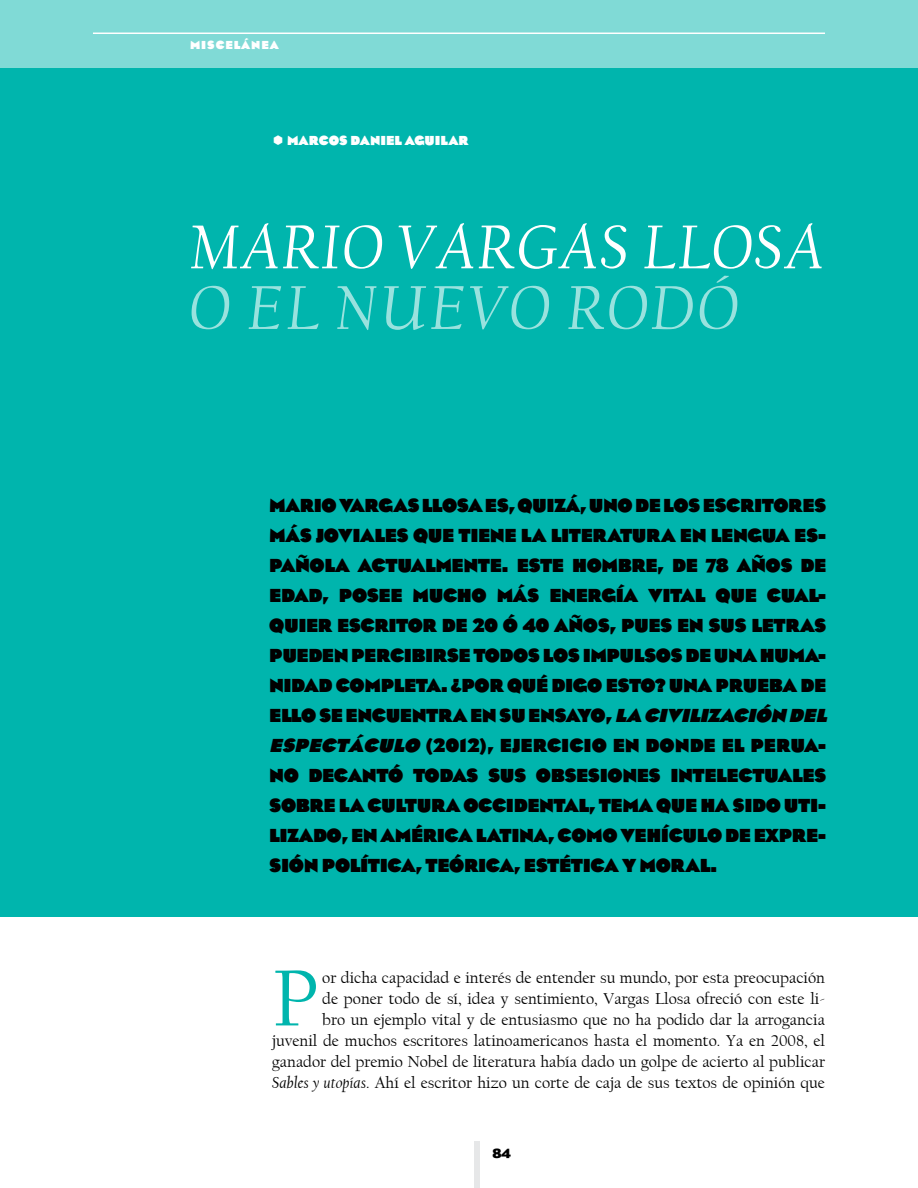
<style>
.page{position:relative;width:918px;height:1188px;background:#fff}
.page>*{position:absolute;margin:0;border:0;box-sizing:border-box;transform-origin:0 0}
.t1{font:83.4px "Californian FB";color:#00b5ad}
.t2{font:italic 64.5px "Californian FB";letter-spacing:.02em;color:#fff}
.t3{font:italic 64.5px "Californian FB";letter-spacing:.045em;color:#99e2de}
.t4{font:900 19.5px/30px "Eagle";letter-spacing:-.02em;color:#000}
.t5{font:16.5px/21px "Californian FB";color:#000;text-align:right}
.t6{font:900 13.5px "Eagle";color:#fff}
.t7{font:700 13.5px "Eagle";color:#000}
.t8{font:900 12px "Eagle";letter-spacing:.075em;color:#fff}
.s1{font-style:italic}
</style>
<div class="page">
<div style="left:0;top:0;width:918px;height:68px;background:#80dad6"></div>
<div style="left:474px;top:1142px;width:6px;height:46px;background:#e6e7e8"></div>
<hr style="left:93px;top:33px;width:732px;height:1px;background:#fff">
<div style="left:0;top:68px;width:918px;height:849px;background:#00b5ad"></div>
<p class="t8" style="left:190px;top:38px;width:90px">MISCELÁNEA</p>
<p class="t6" style="left:287px;top:132px;width:183px">MARCOS DANIEL AGUILAR</p>
<h2 class="t2" style="left:191px;top:211px;width:635px">MARIO VARGAS LLOSA</h2>
<h2 class="t3" style="left:190px;top:272px;width:551px">O EL NUEVO RODÓ</h2>
<p class="t4" style="left:269px;top:491px;width:563px">MARIO VARGAS LLOSA ES, QUIZÁ, UNO DE LOS ESCRITORES MÁS JOVIALES QUE TIENE LA LITERATURA EN LENGUA ES-PAÑOLA ACTUALMENTE. ESTE HOMBRE, DE 78 AÑOS DE EDAD, POSEE MUCHO MÁS ENERGÍA VITAL QUE CUAL-QUIER ESCRITOR DE 20 Ó 40 AÑOS, PUES EN SUS LETRAS PUEDEN PERCIBIRSE TODOS LOS IMPULSOS DE UNA HUMA-NIDAD COMPLETA. ¿POR QUÉ DIGO ESTO? UNA PRUEBA DE ELLO SE ENCUENTRA EN SU ENSAYO, <span class="s1">LA CIVILIZACIÓN DEL ESPECTÁCULO</span> (2012), EJERCICIO EN DONDE EL PERUA-NO DECANTÓ TODAS SUS OBSESIONES INTELECTUALES SOBRE LA CULTURA OCCIDENTAL, TEMA QUE HA SIDO UTI-LIZADO, EN AMÉRICA LATINA, COMO VEHÍCULO DE EXPRE-SIÓN POLÍTICA, TEÓRICA, ESTÉTICA Y MORAL.</p>
<h1 class="t1" style="left:272px;top:952px;width:48px">P</h1>
<p class="t5" style="left:272px;top:968px;width:554px">or dicha capacidad e interés de entender su mundo, por esta preocupación<br>de poner todo de sí, idea y sentimiento, Vargas Llosa ofreció con este li-<br>bro un ejemplo vital y de entusiasmo que no ha podido dar la arrogancia<br>juvenil de muchos escritores latinoamericanos hasta el momento. Ya en 2008, el ganador del premio Nobel de literatura había dado un golpe de acierto al publicar <span class="s1">Sables y utopías</span>. Ahí el escritor hizo un corte de caja de sus textos de opinión que</p>
<p class="t7" style="left:492px;top:1146px;width:20px">84</p>
</div>
